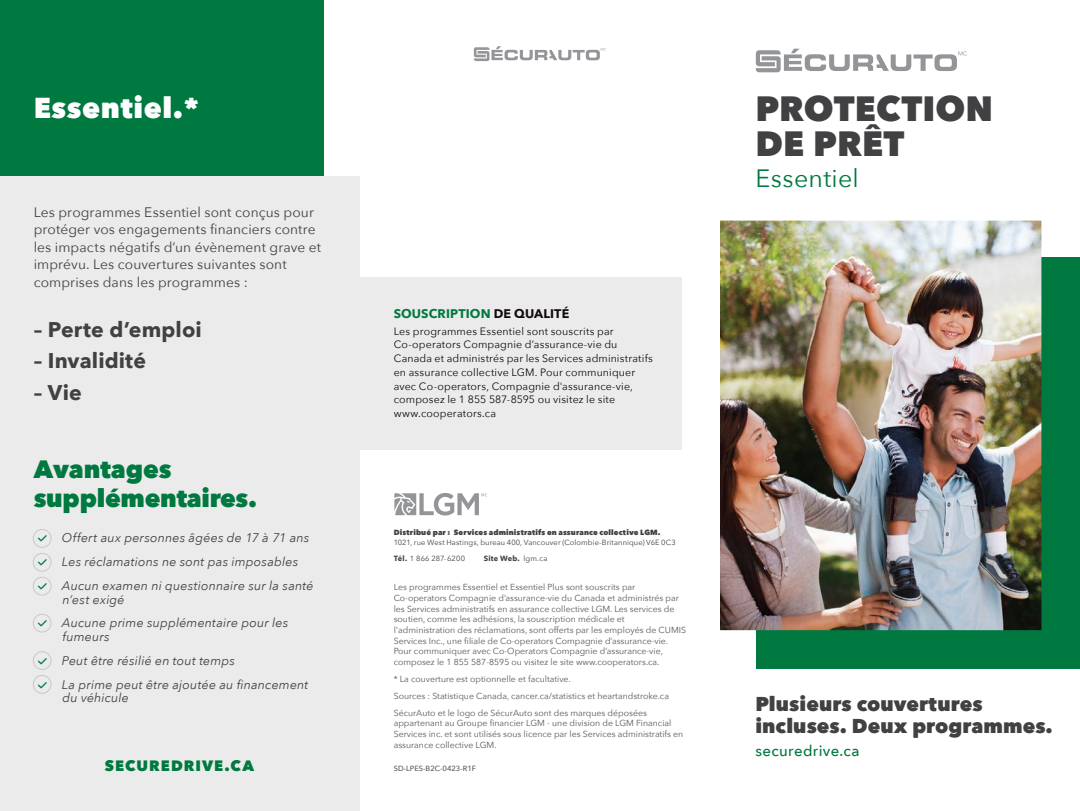
<style>
.page{position:relative;width:1080px;height:811px;background:#fff}
.page>*{position:absolute;margin:0;border:0;box-sizing:border-box;transform-origin:0 0}
.t1{font:800 35px/35px "Avenir Next";letter-spacing:.005em;color:#414042}
.t2{font:800 28.75px "Avenir Next";letter-spacing:.02em;color:#fff}
.t3{font:800 25px/28.8px "Avenir Next";letter-spacing:-.01em;color:#007940}
.t4{font:25px "Avenir Next";letter-spacing:.01em;color:#007940}
.t5{font:700 21.25px "Avenir Next";letter-spacing:.005em;color:#414042}
.t6{font:800 20px/22.5px "Avenir Next";letter-spacing:.005em;color:#414042}
.t7{font:500 15px "Avenir Next";letter-spacing:.025em;color:#007940}
.t8{font:800 15px "Avenir Next";letter-spacing:.07em;color:#007940}
.t9{font:13.75px/17.5px "Avenir Next";letter-spacing:.005em;color:#414042}
.t10{font:italic 12.5px/23.8px "Avenir Next";letter-spacing:.015em;color:#414042}
.t11{font:700 12.5px "Avenir Next";letter-spacing:.01em;color:#007940}
.t12{font:10.62px/13.8px "Avenir Next";letter-spacing:.015em;color:#130c0e}
.t13{font:8.75px/10.6px "Avenir Next";color:#58595b}
.t14{font:7.5px/16.2px "Avenir Next";letter-spacing:.01em;color:#414042}
.t15{font:800 7.5px "Avenir Next";letter-spacing:.015em;color:#414042}
.t16{font:500 7.5px "Avenir Next";color:#58595b}
.t17{font:700 7.5px "Avenir Next";letter-spacing:.025em;color:#414042}
.s1{color:#130c0e}
.s2{font-weight:700}
.s3{font-weight:400}
</style>
<div class="page">
<div style="left:0;top:0;width:323px;height:186px;background:#007940"></div>
<div style="left:0;top:177px;width:360px;height:633px;background:#ebebec"></div>
<div style="left:360px;top:277px;width:322px;height:172px;background:#ebebec"></div>
<div style="left:757px;top:257px;width:323px;height:411px;background:#007940"></div>
<img style="left:720px;top:220px;width:321px;height:409px">
<svg style="left:756px;top:49px;width:211px;height:23px"></svg>
<svg style="left:474px;top:46px;width:132px;height:15px"></svg>
<svg style="left:394px;top:493px;width:93px;height:22px"></svg>
<svg style="left:33px;top:529px;width:19px;height:66px"></svg>
<svg style="left:33px;top:613px;width:19px;height:19px"></svg>
<svg style="left:33px;top:651px;width:19px;height:42px"></svg>
<h2 class="t2" style="left:34px;top:90px;width:167px">Essentiel.*</h2>
<h3 class="t9" style="left:34px;top:202px;width:289px">Les programmes Essentiel sont conçus pour protéger vos engagements financiers contre les impacts négatifs d’un évènement grave et imprévu. Les couvertures suivantes sont comprises dans les programmes :</h3>
<h3 class="t5" style="left:34px;top:311px;width:169px">– Perte d’emploi</h3>
<h3 class="t5" style="left:34px;top:342px;width:114px">– Invalidité</h3>
<h3 class="t5" style="left:34px;top:373px;width:49px">– Vie</h3>
<h3 class="t3" style="left:34px;top:454px;width:225px">Avantages supplémentaires.</h3>
<h3 class="t10" style="left:62px;top:525px;width:253px">Offert aux personnes âgées de 17 à 71 ans<br>Les réclamations ne sont pas imposables<br>Aucun examen ni questionnaire sur la santé</h3>
<h3 class="t10" style="left:62px;top:586px;width:228px">n’est exigé<br>Aucune prime supplémentaire pour les</h3>
<h3 class="t10" style="left:62px;top:624px;width:248px">fumeurs<br>Peut être résilié en tout temps<br>La prime peut être ajoutée au financement</h3>
<h3 class="t10" style="left:62px;top:685px;width:68px">du véhicule</h3>
<h3 class="t8" style="left:105px;top:755px;width:151px">SECUREDRIVE.CA</h3>
<h3 class="t11" style="left:394px;top:303px;width:177px">SOUSCRIPTION <span class="s1">DE QUALITÉ</span></h3>
<p class="t12" style="left:394px;top:323px;width:261px">Les programmes Essentiel sont souscrits par Co-operators Compagnie d’assurance-vie du Canada et administrés par les Services administratifs en assurance collective LGM. Pour communiquer avec Co-operators, Compagnie d'assurance-vie, composez le 1 855 587-8595 ou visitez le site www.cooperators.ca</p>
<p class="t15" style="left:394px;top:527px;width:268px">Distribué par : Services administratifs en assurance collective LGM.</p>
<p class="t14" style="left:394px;top:533px;width:283px">1021, rue West Hastings, bureau 400, Vancouver (Colombie-Britannique) V6E 0C3<br><span class="s2">Tél.</span> 1 866 287-6200</p>
<p class="t17" style="left:484px;top:551px;width:65px">Site Web. <span class="s3">lgm.ca</span></p>
<p class="t13" style="left:394px;top:581px;width:294px">Les programmes Essentiel et Essentiel Plus sont souscrits par Co-operators Compagnie d’assurance-vie du Canada et administrés par les Services administratifs en assurance collective LGM. Les services de soutien, comme les adhésions, la souscription médicale et l'administration des réclamations, sont offerts par les employés de CUMIS Services Inc., une filiale de Co-operators Compagnie d’assurance-vie.<br>Pour communiquer avec Co-Operators Compagnie d’assurance-vie, composez le 1 855 587-8595 ou visitez le site www.cooperators.ca.</p>
<p class="t13" style="left:394px;top:669px;width:277px;line-height:16.9px">* La couverture est optionnelle et facultative.<br>Sources : Statistique Canada, cancer.ca/statistics et heartandstroke.ca<br>SécurAuto et le logo de SécurAuto sont des marques déposées</p>
<p class="t13" style="left:394px;top:717px;width:291px">appartenant au Groupe financier LGM - une division de LGM Financial<br>Services inc. et sont utilisés sous licence par les Services administratifs en assurance collective LGM.</p>
<p class="t16" style="left:394px;top:761px;width:84px">SD-LPES-B2C-0423-R1F</p>
<h1 class="t1" style="left:755px;top:91px;width:239px">PROTECTION<br>DE PRÊT</h1>
<h3 class="t4" style="left:755px;top:157px;width:105px">Essentiel</h3>
<h3 class="t6" style="left:755px;top:691px;width:299px">Plusieurs couvertures incluses. Deux programmes.</h3>
<h3 class="t7" style="left:755px;top:737px;width:106px">securedrive.ca</h3>
</div>
